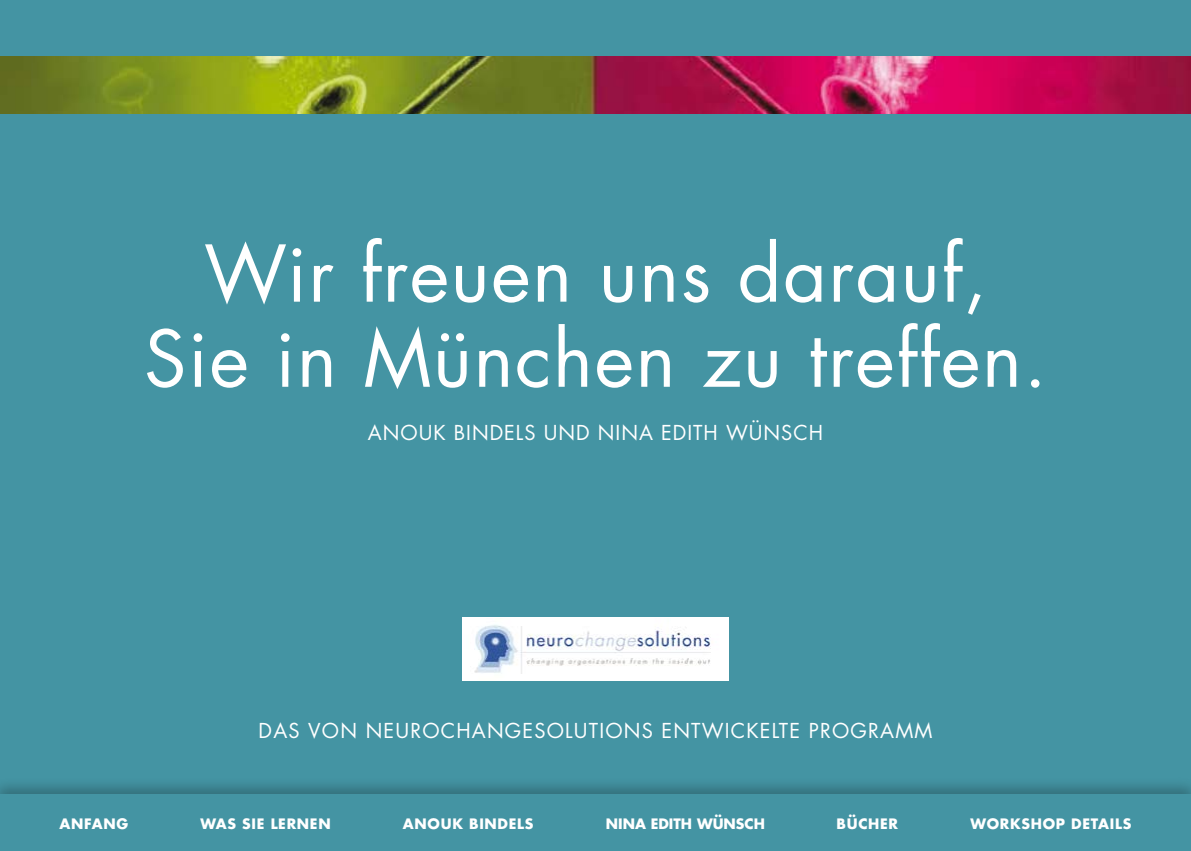
<style>
.page{position:relative;width:1191px;height:851px;background:#fff}
.page>*{position:absolute;margin:0;border:0;box-sizing:border-box;transform-origin:0 0}
.t1{font:76px/85px "Futura";letter-spacing:.02em;color:#fff;text-align:center}
.t2{font:20px "Futura";letter-spacing:.06em;color:#fff}
.t3{font:700 14px "Futura";letter-spacing:.05em;color:#fff}
.t4{font:700 14px "Futura";color:#fff}
</style>
<div class="page">
<div style="left:0;top:0;width:1191px;height:850px;background:#4494a3"></div>
<img style="left:0;top:57px;width:1191px;height:56px">
<div style="left:0;top:776px;width:1191px;height:74px;background:#000;opacity:.25"></div>
<div style="left:0;top:794px;width:1191px;height:56px;background:#4494a3"></div>
<img style="left:462px;top:618px;width:267px;height:62px">
<h1 class="t1" style="left:144px;top:230px;width:904px">Wir freuen uns darauf,<br>Sie in München zu treffen.</h1>
<p class="t2" style="left:368px;top:418px;width:457px">Anouk Bindels und N ina Edith Wünsch</p>
<p class="t2" style="left:259px;top:716px;width:14px">dasvon</p>
<p class="t2" style="left:366px;top:716px;width:568px">NEUROCHANGESOLUTIONS ENTWICKELTE PROGRAMM</p>
<p class="t3" style="left:60px;top:813px;width:70px">ANFANG</p>
<p class="t3" style="left:200px;top:813px;width:132px">WAS SIE LERNEN</p>
<p class="t3" style="left:403px;top:813px;width:132px">ANOUK BINDELS</p>
<p class="t4" style="left:606px;top:813px;width:161px">NINA EDITH WÜNSCH</p>
<p class="t3" style="left:836px;top:813px;width:63px">BÜCHER</p>
<p class="t3" style="left:970px;top:813px;width:29px">WORKSHO</p>
<p class="t3" style="left:1055px;top:813px;width:25px">P DETAILS</p>
</div>
